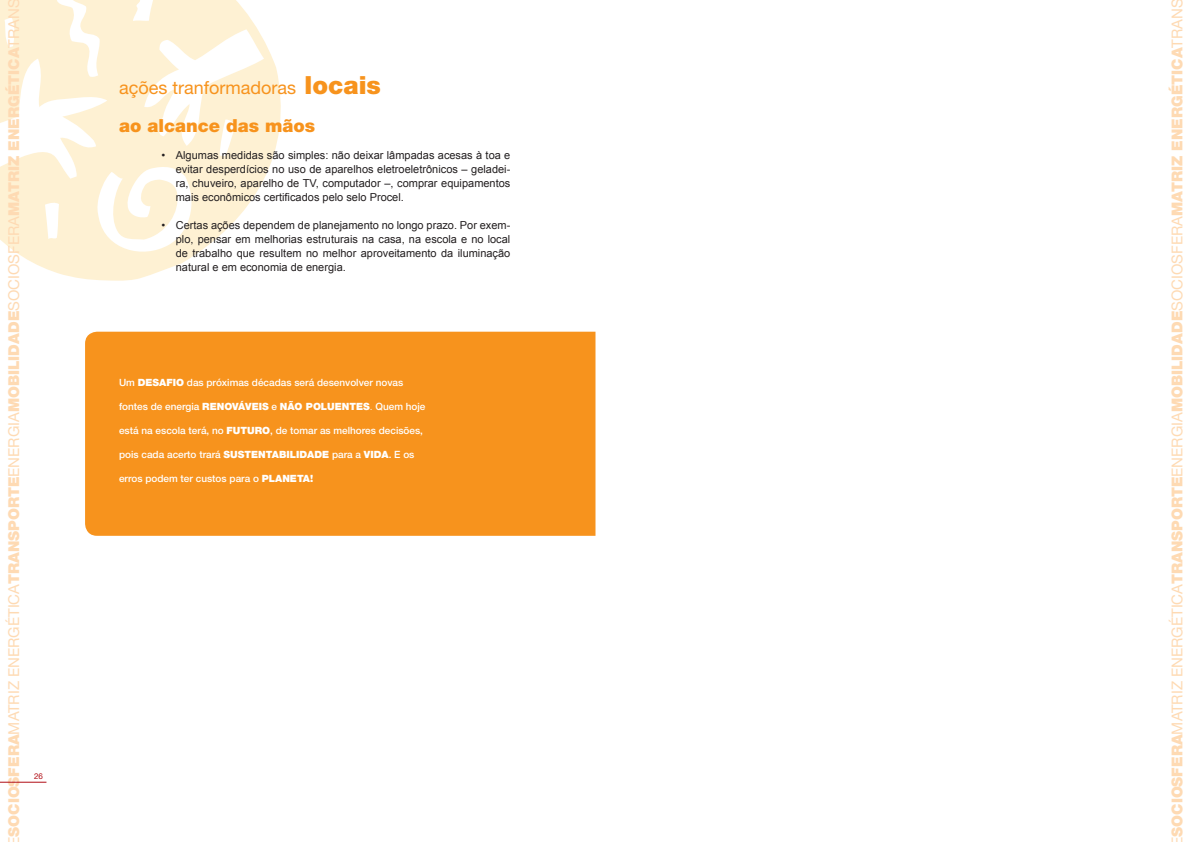
<style>
.page{position:relative;width:1191px;height:842px;background:#fff}
.page>*{position:absolute;margin:0;border:0;box-sizing:border-box;transform-origin:0 0}
.t1{font:18px/37.5px "Helvetica Neue LT Std";color:#f7931d}
.t2{font:900 15px "Helvetica Neue LT Std";color:#fedab3}
.t3{font:11px/14px "Arial";color:#231f20;text-align:justify}
.t4{font:500 10px "Helvetica Neue LT Std";color:#fff}
.t5{font:900 10px "Helvetica Neue LT Std";color:#fff}
.t6{font:8px "Helvetica Neue LT Std";color:#b00d15}
.s1{font-weight:400}
.s2{font-weight:900;font-size:25px}
.s3{font-weight:900}
.s4{font-weight:500}
.s5{font-weight:300}
</style>
<div class="page">
<svg style="left:0;top:0;width:281px;height:281px;fill:#fef1d3"></svg>
<div style="left:85px;top:332px;width:510px;height:204px;background:#f7931d"></div>
<hr style="left:0;top:782px;width:46px;height:1px;background:#b00d15">
<h2 class="t2" style="left:5px;top:846px;width:849px;rotate:-90deg"><span class="s1">E</span>SOCIOSFERA<span class="s1">MATRIZ ENERGÉTICA</span>TRANSPORTE<span class="s1">ENERGIA</span>MOBILIDADE<span class="s1">SOCIOSFERA</span>MATRIZ ENERGÉTICA<span class="s1">TRANS</span></h2>
<p class="t6" style="left:34px;top:771px;width:10px">26</p>
<h1 class="t1" style="left:119px;top:69px;width:263px">ações tranformadoras <span class="s2">LOCAIS<br></span><span class="s3">AO ALCANCE DAS MÃOS</span></h1>
<p class="t3" style="left:176px;top:148px;width:336px">Algumas medidas são simples: não deixar lâmpadas acesas à toa e evitar desperdícios no uso de aparelhos eletroeletrônicos – geladei&shy;ra, chuveiro, aparelho de TV, computador –, comprar equipamentos mais econômicos certificados pelo selo Procel.</p>
<p class="t3" style="left:176px;top:218px;width:336px">Certas ações dependem de planejamento no longo prazo. Por exem&shy;plo, pensar em melhorias estruturais na casa, na escola e no local de trabalho que resultem no melhor aproveitamento da iluminação natural e em economia de energia.</p>
<p class="t3" style="left:162px;top:148px;width:5px">•</p>
<p class="t3" style="left:162px;top:218px;width:5px">•</p>
<p class="t5" style="left:119px;top:377px;width:27px"><span class="s4">Um</span> DESAFIO</p>
<p class="t4" style="left:187px;top:377px;width:218px">das próximas décadas será desenvolver novas</p>
<p class="t4" style="left:119px;top:401px;width:92px">fontes de energia <span class="s3">RENOV</span></p>
<p class="t5" style="left:238px;top:401px;width:14px">ÁVEIS</p>
<p class="t5" style="left:271px;top:401px;width:43px"><span class="s4">e</span> NÃO POL</p>
<p class="t5" style="left:327px;top:401px;width:16px">UENTES</p>
<p class="t4" style="left:370px;top:401px;width:57px"><span class="s5">.</span> Quem hoje</p>
<p class="t4" style="left:119px;top:425px;width:305px">está na escola terá, no <span class="s3">FUTURO</span>, de tomar as melhores decisões,</p>
<p class="t4" style="left:119px;top:449px;width:127px">pois cada acerto trará <span class="s3">SUSTENTABILIDADE</span></p>
<p class="t4" style="left:332px;top:449px;width:40px">para a <span class="s3">VIDA</span></p>
<p class="t4" style="left:389px;top:449px;width:27px">. E os</p>
<p class="t4" style="left:119px;top:473px;width:158px">erros podem ter custos para o <span class="s3">PLANETA</span></p>
<p class="t5" style="left:310px;top:473px;width:5px">!</p>
<h2 class="t2" style="left:1168px;top:846px;width:849px;rotate:-90deg"><span class="s1">E</span>SOCIOSFERA<span class="s1">MATRIZ ENERGÉTICA</span>TRANSPORTE<span class="s1">ENERGIA</span>MOBILIDADE<span class="s1">SOCIOSFERA</span>MATRIZ ENERGÉTICA<span class="s1">TRANS</span></h2>
</div>
